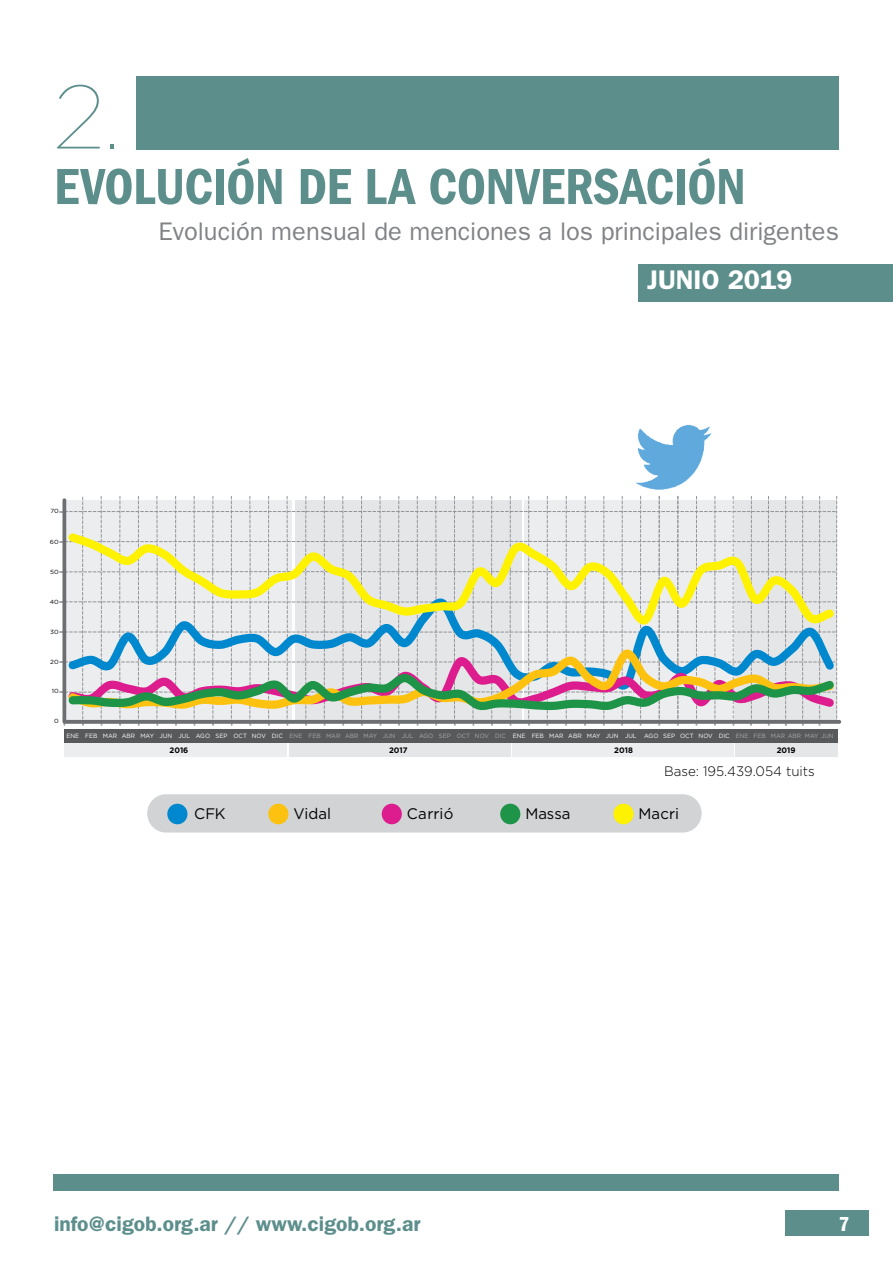
<style>
.page{position:relative;width:893px;height:1263px;background:#fff}
.page>*{position:absolute;margin:0;border:0;box-sizing:border-box;transform-origin:0 0}
.t1{font:100 90px "Gotham";color:#5c8f8c}
.t2{font:52.5px "ITC Franklin Gothic Std Dm Cd";letter-spacing:-.01em;color:#5c8f8c}
.t3{font:600 27px "ITC Franklin Gothic Std";color:#fff}
.t4{font:25.5px "ITC Franklin Gothic Std";color:#808285}
.t5{font:600 21px "ITC Franklin Gothic Std";color:#5c8f8c}
.t6{font:21px "ITC Franklin Gothic Std Dm Cd";color:#fff}
.t7{font:15.3px "Gotham";color:#000}
.t8{font:300 13.65px "Gotham";color:#000}
.t9{font:700 7.95px "Gotham";color:#000}
.t10{font:6.15px "Gotham";color:#fff}
.t11{font:6px "Gotham";letter-spacing:.005em;color:#000;scale:1.08 1}
.s1{color:#a7a9ac}
</style>
<div class="page">
<div style="left:785px;top:1210px;width:83px;height:25px;background:#5c8f8c"></div>
<div style="left:289px;top:744px;width:222px;height:13px;background:#e5e6e7"></div>
<div style="left:512px;top:744px;width:221px;height:13px;background:#ecedee"></div>
<div style="left:735px;top:744px;width:103px;height:13px;background:#e5e6e7"></div>
<div style="left:65px;top:744px;width:222px;height:13px;background:#ecedee"></div>
<div style="left:65px;top:729px;width:773px;height:13px;background:#58595b"></div>
<svg style="left:59px;top:496px;width:781px;height:230px;background:#d3d8cb"></svg>
<div style="left:147px;top:794px;width:555px;height:38px;background:#d1d3d4;border-radius:19px"></div>
<div style="left:167px;top:804px;width:20px;height:20px;background:#0088ce;border-radius:50%"></div>
<div style="left:268px;top:804px;width:20px;height:20px;background:#fdc20f;border-radius:50%"></div>
<div style="left:382px;top:804px;width:20px;height:20px;background:#dd1d8e;border-radius:50%"></div>
<div style="left:500px;top:804px;width:20px;height:20px;background:#1d9447;border-radius:50%"></div>
<div style="left:613px;top:804px;width:21px;height:20px;background:#fff200;border-radius:50%"></div>
<img style="left:635px;top:424px;width:77px;height:66px">
<div style="left:136px;top:77px;width:703px;height:73px;background:#5c8f8c"></div>
<div style="left:53px;top:1174px;width:786px;height:17px;background:#5c8f8c"></div>
<div style="left:638px;top:264px;width:255px;height:38px;background:#5c8f8c"></div>
<h1 class="t1" style="left:53px;top:61px;width:67px">2.</h1>
<h2 class="t2" style="left:54px;top:157px;width:693px">EVOLUCIÓN DE LA CONVERSACIÓN</h2>
<h3 class="t4" style="left:159px;top:216px;width:682px">Evolución mensual de menciones a los principales dirigentes</h3>
<h3 class="t3" style="left:647px;top:264px;width:147px">JUNIO 2019</h3>
<p class="t11" style="left:50px;top:507px;width:9px">70</p>
<p class="t11" style="left:50px;top:538px;width:10px">60</p>
<p class="t11" style="left:50px;top:568px;width:9px">50</p>
<p class="t11" style="left:50px;top:598px;width:10px">40</p>
<p class="t11" style="left:50px;top:627px;width:9px">30</p>
<p class="t11" style="left:50px;top:658px;width:9px">20</p>
<p class="t11" style="left:52px;top:687px;width:8px">10</p>
<p class="t11" style="left:54px;top:717px;width:6px">0</p>
<p class="t10" style="left:66px;top:732px;width:769px">ENE FEB MAR ABR MAY JUN JUL AGO SEP OCT NOV DIC <span class="s1">ENE FEB MAR ABR MAY JUN JUL AGO SEP OCT NOV DIC</span> ENE FEB MAR ABR MAY JUN JUL AGO SEP OCT NOV DIC <span class="s1">ENE FEB MAR ABR MAY JUN</span></p>
<p class="t9" style="left:170px;top:745px;width:20px">2016</p>
<p class="t9" style="left:389px;top:745px;width:20px">2017</p>
<p class="t9" style="left:614px;top:745px;width:20px">2018</p>
<p class="t9" style="left:777px;top:745px;width:20px">2019</p>
<h3 class="t8" style="left:664px;top:762px;width:152px">Base: 195.439.054 tuits</h3>
<h3 class="t7" style="left:194px;top:803px;width:33px">CFK</h3>
<h3 class="t7" style="left:293px;top:803px;width:39px">Vidal</h3>
<h3 class="t7" style="left:407px;top:803px;width:48px">Carrió</h3>
<h3 class="t7" style="left:525px;top:803px;width:47px">Massa</h3>
<h3 class="t7" style="left:639px;top:803px;width:42px">Macri</h3>
<h3 class="t5" style="left:54px;top:1211px;width:368px">info@cigob.org.ar // www.cigob.org.ar</h3>
<h3 class="t6" style="left:839px;top:1212px;width:12px">7</h3>
</div>
